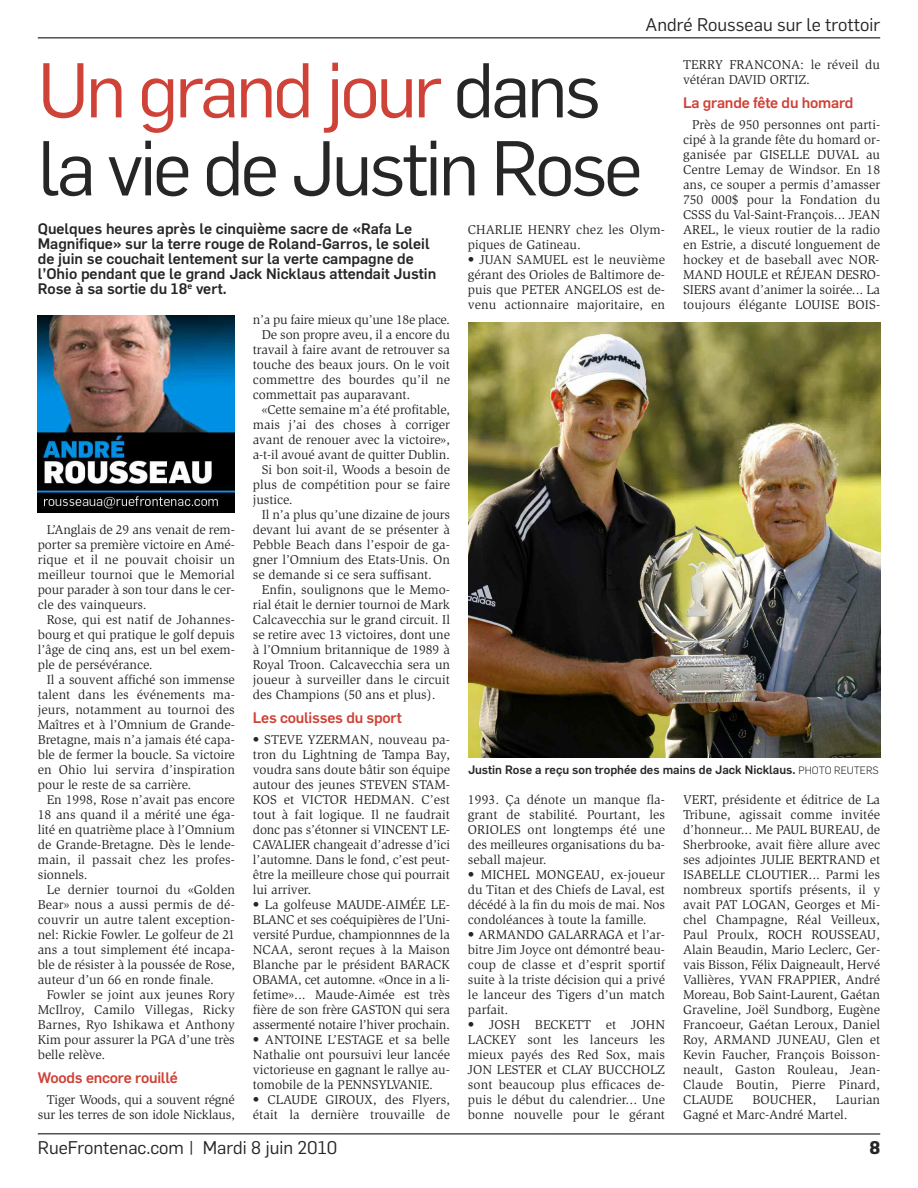
<style>
.page{position:relative;width:918px;height:1188px;background:#fff}
.page>*{position:absolute;margin:0;border:0;box-sizing:border-box;transform-origin:0 0}
.t1{font:76.05px/78px "Flama";letter-spacing:-.045em;color:#272627}
.t2{font:18px "Flama";color:#272627}
.t3{font:700 18px "Flama";color:#272627}
.t4{font:500 15px/15px "Flama";color:#272627}
.t5{font:500 15px "Flama";letter-spacing:-.015em;color:#cf4237}
.t6{font:13.2px/15px "Slimbach Std";letter-spacing:-.005em;color:#272627;text-align:justify}
.t7{font:500 12px "Flama";color:#272627}
.s1{color:#cf4237}
.s2{font-weight:300;font-size:10.5px}
</style>
<div class="page">
<hr style="left:38px;top:37px;width:842px;height:2px;background:#525152">
<hr style="left:38px;top:1133px;width:842px;height:2px;background:#525152">
<img style="left:38px;top:316px;width:197px;height:197px">
<img style="left:468px;top:323px;width:412px;height:434px">
<h2 class="t2" style="left:646px;top:16px;width:236px">André Rousseau sur le trottoir</h2>
<h1 class="t1" style="left:38px;top:54px;width:606px"><span class="s1">Un grand jour</span> dans la vie de Justin Rose</h1>
<p class="t4" style="left:38px;top:222px;width:400px">Quelques heures après le cinquième sacre de «Rafa Le Magnifique» sur la terre rouge de Roland-Garros, le soleil de juin se couchait lentement sur la verte campagne de l’Ohio pendant que le grand Jack Nicklaus attendait Justin Rose à sa sortie du 18<sup>e</sup> vert.</p>
<p class="t6" style="left:468px;top:223px;width:199px">CHARLIE HENRY chez les Olym&shy;piques de Gatineau.</p>
<p class="t6" style="left:468px;top:253px;width:199px">• JUAN SAMUEL est le neuvième gérant des Orioles de Baltimore de&shy;puis que PETER ANGELOS est de&shy;venu actionnaire majoritaire, en</p>
<p class="t6" style="left:683px;top:58px;width:199px">TERRY FRANCONA: le réveil du vétéran DAVID ORTIZ.</p>
<p class="t5" style="left:683px;top:96px;width:172px">La grande fête du homard</p>
<p class="t6" style="left:683px;top:118px;width:199px;text-indent:9px">Près de 950 personnes ont parti&shy;cipé à la grande fête du homard or&shy;ganisée par GISELLE DUVAL au Centre Lemay de Windsor. En 18 ans, ce souper a permis d’amasser 750 000$ pour la Fondation du CSSS du Val-Saint-François... JEAN AREL, le vieux routier de la radio en Estrie, a discuté longuement de hockey et de baseball avec NOR-MAND HOULE et RÉJEAN DESRO-SIERS avant d’animer la soirée... La toujours élégante LOUISE BOIS-</p>
<p class="t6" style="left:38px;top:523px;width:199px;text-indent:9px">L’Anglais de 29 ans venait de rem&shy;porter sa première victoire en Amé&shy;rique et il ne pouvait choisir un meilleur tournoi que le Memorial pour parader à son tour dans le cer&shy;cle des vainqueurs.</p>
<p class="t6" style="left:38px;top:613px;width:199px;text-indent:9px">Rose, qui est natif de Johannes&shy;bourg et qui pratique le golf depuis l’âge de cinq ans, est un bel exem&shy;ple de persévérance.</p>
<p class="t6" style="left:38px;top:673px;width:199px;text-indent:9px">Il a souvent affiché son immense talent dans les événements ma&shy;jeurs, notamment au tournoi des Maîtres et à l’Omnium de Grande-Bretagne, mais n’a jamais été capa&shy;ble de fermer la boucle. Sa victoire en Ohio lui servira d’inspiration pour le reste de sa carrière.</p>
<p class="t6" style="left:38px;top:793px;width:199px;text-indent:9px">En 1998, Rose n’avait pas encore 18 ans quand il a mérité une éga&shy;lité en quatrième place à l’Omnium de Grande-Bretagne. Dès le lende&shy;main, il passait chez les profes&shy;sionnels.</p>
<p class="t6" style="left:38px;top:883px;width:199px;text-indent:9px">Le dernier tournoi du «Golden Bear» nous a aussi permis de dé&shy;couvrir un autre talent exception&shy;nel: Rickie Fowler. Le golfeur de 21 ans a tout simplement été incapa&shy;ble de résister à la poussée de Rose, auteur d’un 66 en ronde finale.</p>
<p class="t6" style="left:38px;top:988px;width:199px;text-indent:9px">Fowler se joint aux jeunes Rory McIlroy, Camilo Villegas, Ricky Barnes, Ryo Ishikawa et Anthony Kim pour assurer la PGA d’une très belle relève.</p>
<p class="t5" style="left:38px;top:1071px;width:142px">Woods encore rouillé</p>
<p class="t6" style="left:38px;top:1093px;width:199px;text-align:right">Tiger Woods, qui a souvent régné sur les terres de son idole Nicklaus,</p>
<p class="t6" style="left:253px;top:313px;width:199px">n’a pu faire mieux qu’une 18e place.</p>
<p class="t6" style="left:262px;top:328px;width:190px">De son propre aveu, il a encore du</p>
<p class="t6" style="left:253px;top:343px;width:199px">travail à faire avant de retrouver sa</p>
<p class="t6" style="left:253px;top:358px;width:199px">touche des beaux jours. On le voit</p>
<p class="t6" style="left:253px;top:373px;width:199px">commettre des bourdes qu’il ne</p>
<p class="t6" style="left:253px;top:388px;width:159px">commettait pas auparavant.</p>
<p class="t6" style="left:262px;top:403px;width:190px">«Cette semaine m’a été profitable,</p>
<p class="t6" style="left:253px;top:418px;width:199px">mais j’ai des choses à corriger</p>
<p class="t6" style="left:253px;top:433px;width:199px">avant de renouer avec la victoire»,</p>
<p class="t6" style="left:253px;top:448px;width:199px">a-t-il avoué avant de quitter Dublin.</p>
<p class="t6" style="left:262px;top:463px;width:190px">Si bon soit-il, Woods a besoin de</p>
<p class="t6" style="left:253px;top:478px;width:199px">plus de compétition pour se faire</p>
<p class="t6" style="left:253px;top:493px;width:41px">justice.</p>
<p class="t6" style="left:262px;top:508px;width:190px">Il n’a plus qu’une dizaine de jours</p>
<p class="t6" style="left:253px;top:523px;width:199px">devant lui avant de se présenter à</p>
<p class="t6" style="left:253px;top:538px;width:199px">Pebble Beach dans l’espoir de ga-</p>
<p class="t6" style="left:253px;top:553px;width:199px">gner l’Omnium des Etats-Unis. On</p>
<p class="t6" style="left:253px;top:568px;width:181px">se demande si ce sera suffisant.</p>
<p class="t6" style="left:262px;top:583px;width:190px">Enfin, soulignons que le Memo-</p>
<p class="t6" style="left:253px;top:598px;width:199px">rial était le dernier tournoi de Mark</p>
<p class="t6" style="left:253px;top:613px;width:199px">Calcavecchia sur le grand circuit. Il</p>
<p class="t6" style="left:253px;top:628px;width:199px">se retire avec 13 victoires, dont une</p>
<p class="t6" style="left:253px;top:643px;width:199px">à l’Omnium britannique de 1989 à</p>
<p class="t6" style="left:253px;top:658px;width:199px">Royal Troon. Calcavecchia sera un</p>
<p class="t6" style="left:253px;top:673px;width:199px">joueur à surveiller dans le circuit</p>
<p class="t6" style="left:253px;top:688px;width:184px">des Champions (50 ans et plus).</p>
<p class="t5" style="left:253px;top:711px;width:150px">Les coulisses du sport</p>
<p class="t6" style="left:253px;top:733px;width:199px">• STEVE YZERMAN, nouveau pa&shy;tron du Lightning de Tampa Bay, voudra sans doute bâtir son équipe autour des jeunes STEVEN STAM-KOS et VICTOR HEDMAN. C’est tout à fait logique. Il ne faudrait donc pas s’étonner si VINCENT LE-CAVALIER changeait d’adresse d’ici l’automne. Dans le fond, c’est peut&shy;être la meilleure chose qui pourrait lui arriver.</p>
<p class="t6" style="left:253px;top:898px;width:199px">• La golfeuse MAUDE-AIMÉE LE-BLANC et ses coéquipières de l’Uni&shy;versité Purdue, championnnes de la NCAA, seront reçues à la Maison Blanche par le président BARACK OBAMA, cet automne. «Once in a li&shy;fetime»... Maude-Aimée est très fière de son frère GASTON qui sera assermenté notaire l’hiver prochain.</p>
<p class="t6" style="left:253px;top:1033px;width:199px">• ANTOINE L’ESTAGE et sa belle Nathalie ont poursuivi leur lancée victorieuse en gagnant le rallye au&shy;tomobile de la PENNSYLVANIE.</p>
<p class="t6" style="left:253px;top:1093px;width:199px">• CLAUDE GIROUX, des Flyers, était la dernière trouvaille de</p>
<p class="t7" style="left:468px;top:764px;width:412px">Justin Rose a reçu son trophée des mains de Jack Nicklaus. <span class="s2">PHOTO REUTERS</span></p>
<p class="t6" style="left:468px;top:793px;width:199px">1993. Ça dénote un manque fla&shy;grant de stabilité. Pourtant, les ORIOLES ont longtemps été une des meilleures organisations du ba&shy;seball majeur.</p>
<p class="t6" style="left:468px;top:868px;width:199px">• MICHEL MONGEAU, ex-joueur du Titan et des Chiefs de Laval, est décédé à la fin du mois de mai. Nos condoléances à toute la famille.</p>
<p class="t6" style="left:468px;top:928px;width:199px">• ARMANDO GALARRAGA et l’ar&shy;bitre Jim Joyce ont démontré beau&shy;coup de classe et d’esprit sportif suite à la triste décision qui a privé le lanceur des Tigers d’un match parfait.</p>
<p class="t6" style="left:468px;top:1018px;width:199px">• JOSH BECKETT et JOHN LACKEY sont les lanceurs les mieux payés des Red Sox, mais JON LESTER et CLAY BUCCHOLZ sont beaucoup plus efficaces de&shy;puis le début du calendrier... Une bonne nouvelle pour le gérant</p>
<p class="t6" style="left:683px;top:793px;width:199px">VERT, présidente et éditrice de La Tribune, agissait comme invitée d’honneur... Me PAUL BUREAU, de Sherbrooke, avait fière allure avec ses adjointes JULIE BERTRAND et ISABELLE CLOUTIER... Parmi les nombreux sportifs présents, il y avait PAT LOGAN, Georges et Mi&shy;chel Champagne, Réal Veilleux, Paul Proulx, ROCH ROUSSEAU, Alain Beaudin, Mario Leclerc, Ger&shy;vais Bisson, Félix Daigneault, Hervé Vallières, YVAN FRAPPIER, André Moreau, Bob Saint-Laurent, Gaétan Graveline, Joël Sundborg, Eugène Francoeur, Gaétan Leroux, Daniel Roy, ARMAND JUNEAU, Glen et Kevin Faucher, François Boisson&shy;neault, Gaston Rouleau, Jean-Claude Boutin, Pierre Pinard, CLAUDE</p>
<p class="t6" style="left:683px;top:1093px;width:199px;text-indent:153px">Laurian<br>Gagné et Marc-André Martel.</p>
<p class="t6" style="left:752px;top:1093px;width:66px">BOUCHER,</p>
<h2 class="t2" style="left:38px;top:1139px;width:301px">RueFrontenac.com | Mardi 8 juin 2010</h2>
<h2 class="t3" style="left:869px;top:1140px;width:12px">8</h2>
</div>
